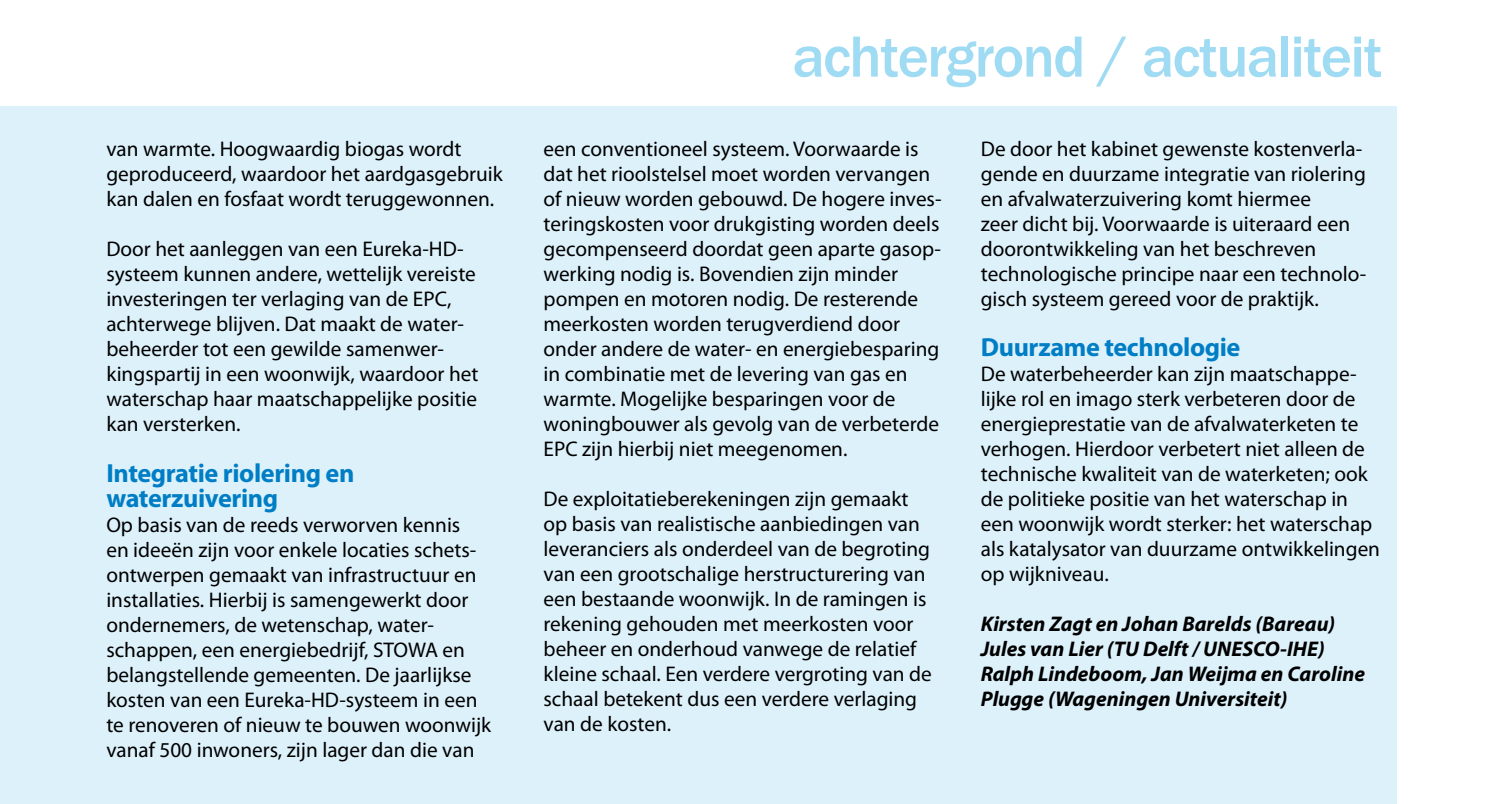
<style>
.page{position:relative;width:1488px;height:804px;background:#fff}
.page>*{position:absolute;margin:0;border:0;box-sizing:border-box;transform-origin:0 0}
.t1{font:500 60px "ITC Franklin Gothic Std";letter-spacing:-.03em;color:#a0dbf4}
.t2{font:700 26.25px/25px "Myriad Pro";letter-spacing:-.015em;color:#007ec5}
.t3{font:21.25px/25px "Myriad Pro";color:#000}
.t4{font:italic 700 21.25px/25px "Myriad Pro";color:#000}
</style>
<div class="page">
<div style="left:0;top:106px;width:1396px;height:698px;background:#ddf1fb"></div>
<p class="t3" style="left:106px;top:136px;width:398px">van warmte. Hoogwaardig biogas wordt geproduceerd, waardoor het aardgasgebruik kan dalen en fosfaat wordt teruggewonnen.</p>
<p class="t3" style="left:106px;top:236px;width:373px">Door het aanleggen van een Eureka-HD&shy;systeem kunnen andere, wettelijk vereiste investeringen ter verlaging van de EPC, achterwege blijven. Dat maakt de water&shy;beheerder tot een gewilde samenwer&shy;kingspartij in een woonwijk, waardoor het waterschap haar maatschappelijke positie kan versterken.</p>
<p class="t2" style="left:106px;top:459px;width:250px">Integratie riolering en waterzuivering</p>
<p class="t3" style="left:106px;top:511px;width:371px">Op basis van de reeds verworven kennis en ideeën zijn voor enkele locaties schets&shy;ontwerpen gemaakt van infrastructuur en installaties. H ierbij is samengewerkt door ondernemers, de wetenschap, water&shy;schappen, een energiebedrijf, STOWA</p>
<p class="t3" style="left:106px;top:636px;width:386px;text-indent:336px">en belangstellende gemeenten. De jaarlijkse kosten van een Eureka-HD-systeem in een te renoveren of nieuw te bouwen woonwijk vanaf 500 inwoners, zijn lager dan die van</p>
<h1 class="t1" style="left:792px;top:23px;width:591px">achtergrond / actualiteit</h1>
<p class="t3" style="left:543px;top:136px;width:399px">een conventioneel systeem. Voorwaarde is dat het rioolstelsel moet worden vervangen of nieuw worden gebouwd. De hogere inves&shy;teringskosten voor drukgisting worden deels gecompenseerd doordat geen aparte gasop&shy;werking nodig is. Bovendien zijn minder pompen en motoren nodig. De resterende meerkosten worden terugverdiend door onder andere de water- en energiebesparing in combinatie met de levering van gas en warmte. Mogelijke besparingen voor de woningbouwer als gevolg van de verbeterde EPC zijn hierbij niet meegenomen.</p>
<p class="t3" style="left:543px;top:486px;width:390px">De exploitatieberekeningen zijn gemaakt op basis van realistische aanbiedingen van leveranciers als onderdeel van de begroting van een grootschalige herstructurering van een bestaande woonwijk. I n de ramingen is rekening gehouden met meerkosten voor beheer en onderhoud vanwege de relatief kleine schaal. Een verdere vergroting van de schaal betekent dus een verdere verlaging van de kosten.</p>
<p class="t3" style="left:980px;top:136px;width:387px">De door het kabinet gewenste kostenverla&shy;gende en duurzame integratie van riolering en afvalwaterzuivering komt hiermee<br>zeer dicht bij. Voorwaarde is uiteraard een doorontwikkeling van het beschreven technologische principe naar een technolo&shy;gisch systeem gereed voor de praktijk.</p>
<p class="t2" style="left:980px;top:334px;width:261px">Duurzame technologie</p>
<p class="t3" style="left:980px;top:361px;width:401px">De waterbeheerder kan zijn maatschappe&shy;lijke rol en imago sterk verbeteren door de energieprestatie van de afvalwaterketen te verhogen. H ierdoor verbetert niet alleen de technische kwaliteit van de waterketen; ook de politieke positie van het waterschap in een woonwijk wordt sterker: het waterschap als katalysator van duurzame ontwikkelingen op wijkniveau.</p>
<p class="t4" style="left:980px;top:611px;width:386px">Kirsten Zagt en Johan Barelds (Bareau)<br>Jules van Lier (TU Delft / UNESCO-IHE)<br>Ralph Lindeboom, Jan Weijma en Caroline Plugge (Wageningen Universiteit)</p>
</div>
